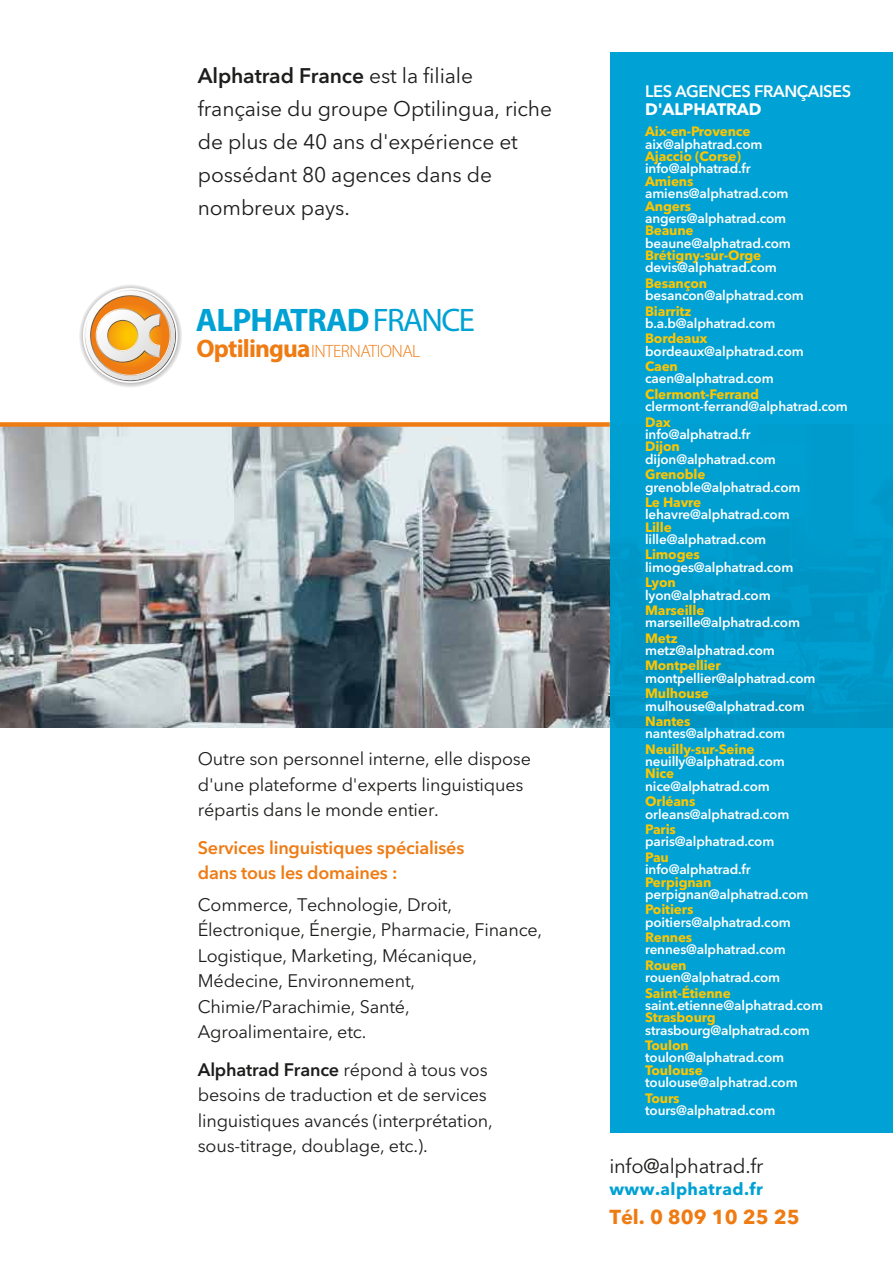
<style>
.page{position:relative;width:893px;height:1263px;background:#fff}
.page>*{position:absolute;margin:0;border:0;box-sizing:border-box;transform-origin:0 0}
.t1{font:700 32.7px "Myriad Pro";letter-spacing:-.025em;color:#00a1d4}
.t2{font:21px/33px "Avenir Next LT Pro";letter-spacing:-.005em;color:#1d1d1c}
.t3{font:20.1px "Avenir Next LT Pro";letter-spacing:-.01em;color:#1d1d1c}
.t4{font:700 20.1px "Avenir Next LT Pro";color:#ef7b13}
.t5{font:18px/25.5px "Avenir Next LT Pro";letter-spacing:-.01em;color:#1d1d1c}
.t6{font:600 18px/25.5px "Avenir Next LT Pro";letter-spacing:-.01em;color:#ef7b13}
.t7{font:300 17.85px "Myriad Pro";letter-spacing:-.03em;color:#ef7b13}
.t8{font:700 16.95px "Avenir Next LT Pro";letter-spacing:.025em;color:#00a1d4}
.t9{font:600 16.5px "Avenir Next LT Pro";letter-spacing:-.025em;color:#fff}
.t10{font:700 16.5px "Avenir Next LT Pro";letter-spacing:-.01em;color:#fff}
.t11{font:600 13.5px "Avenir Next LT Pro";letter-spacing:-.01em;color:#fff}
.t12{font:700 13.5px "Avenir Next LT Pro";letter-spacing:-.01em;color:#fdc500}
.s1{font-weight:600}
.s2{font-weight:400}
.s3{font-weight:700;font-size:25.35px}
</style>
<div class="page">
<img style="left:0;top:427px;width:610px;height:300px">
<div style="left:0;top:422px;width:610px;height:5px;background:#ef7b13"></div>
<div style="left:610px;top:52px;width:283px;height:1081px;background:#00a1d4"></div>
<svg style="left:78px;top:283px;width:105px;height:105px"></svg>
<svg style="left:83px;top:288px;width:95px;height:95px"></svg>
<h2 class="t2" style="left:198px;top:59px;width:356px"><span class="s1">Alphatrad France</span> est la filiale française du groupe Optilingua, riche de plus de 40 ans d'expérience et possédant 80 agences dans de nombreux pays.</h2>
<h1 class="t1" style="left:196px;top:299px;width:280px">ALPHATRAD<span class="s2">FRANCE</span></h1>
<h3 class="t7" style="left:196px;top:341px;width:225px"><span class="s3">Optilingua</span>INTERNATIONAL</h3>
<h3 class="t5" style="left:198px;top:746px;width:335px">Outre son personnel interne, elle dispose d'une plateforme d'experts linguistiques répartis dans le monde entier.</h3>
<h3 class="t6" style="left:198px;top:835px;width:268px">Services linguistiques spécialisés dans tous les domaines :</h3>
<h3 class="t5" style="left:198px;top:892px;width:346px">Commerce, Technologie, Droit,<br>Électronique, Énergie, Pharmacie, Finance,<br>Logistique, Marketing, Mécanique,<br>Médecine, Environnement,<br>Chimie/Parachimie, Santé,<br>Agroalimentaire, etc.</h3>
<h3 class="t5" style="left:198px;top:1057px;width:297px"><span class="s1">Alphatrad France</span> répond à tous vos besoins de traduction et de services linguistiques avancés (interprétation, sous-titrage, doublage, etc.).</h3>
<p class="t9" style="left:645px;top:81px;width:208px">LES AGENCES FRANÇAISES</p>
<p class="t10" style="left:645px;top:99px;width:118px">D'ALPHATRAD</p>
<p class="t12" style="left:645px;top:123px;width:107px">Aix-en-Provence</p>
<p class="t11" style="left:645px;top:136px;width:119px">aix@alphatrad.com</p>
<p class="t12" style="left:645px;top:148px;width:97px">Ajaccio (Corse)</p>
<p class="t11" style="left:645px;top:160px;width:107px">info@alphatrad.fr</p>
<p class="t12" style="left:645px;top:173px;width:50px">Amiens</p>
<p class="t11" style="left:645px;top:185px;width:145px">amiens@alphatrad.com</p>
<p class="t12" style="left:645px;top:197px;width:48px">Angers</p>
<p class="t11" style="left:645px;top:210px;width:143px">angers@alphatrad.com</p>
<p class="t12" style="left:645px;top:222px;width:50px">Beaune</p>
<p class="t11" style="left:645px;top:235px;width:147px">beaune@alphatrad.com</p>
<p class="t12" style="left:645px;top:247px;width:118px">Brétigny-sur-Orge</p>
<p class="t11" style="left:645px;top:259px;width:133px">devis@alphatrad.com</p>
<p class="t12" style="left:645px;top:275px;width:64px">Besançon</p>
<p class="t11" style="left:645px;top:287px;width:160px">besancon@alphatrad.com</p>
<p class="t12" style="left:645px;top:303px;width:48px">Biarritz</p>
<p class="t11" style="left:645px;top:315px;width:132px">b.a.b@alphatrad.com</p>
<p class="t12" style="left:645px;top:330px;width:64px">Bordeaux</p>
<p class="t11" style="left:645px;top:343px;width:160px">bordeaux@alphatrad.com</p>
<p class="t12" style="left:645px;top:358px;width:34px">Caen</p>
<p class="t11" style="left:645px;top:370px;width:130px">caen@alphatrad.com</p>
<p class="t12" style="left:645px;top:386px;width:116px">Clermont-Ferrand</p>
<p class="t11" style="left:645px;top:398px;width:204px">clermont-ferrand@alphatrad.com</p>
<p class="t12" style="left:645px;top:414px;width:27px">Dax</p>
<p class="t11" style="left:645px;top:426px;width:107px">info@alphatrad.fr</p>
<p class="t12" style="left:645px;top:438px;width:36px">Dijon</p>
<p class="t11" style="left:645px;top:451px;width:132px">dijon@alphatrad.com</p>
<p class="t12" style="left:645px;top:466px;width:62px">Grenoble</p>
<p class="t11" style="left:645px;top:479px;width:157px">grenoble@alphatrad.com</p>
<p class="t12" style="left:645px;top:494px;width:58px">Le Havre</p>
<p class="t11" style="left:645px;top:506px;width:146px">lehavre@alphatrad.com</p>
<p class="t12" style="left:645px;top:519px;width:28px">Lille</p>
<p class="t11" style="left:645px;top:531px;width:123px">lille@alphatrad.com</p>
<p class="t12" style="left:645px;top:546px;width:56px">Limoges</p>
<p class="t11" style="left:645px;top:559px;width:150px">limoges@alphatrad.com</p>
<p class="t12" style="left:645px;top:574px;width:32px">Lyon</p>
<p class="t11" style="left:645px;top:587px;width:127px">lyon@alphatrad.com</p>
<p class="t12" style="left:645px;top:602px;width:61px">Marseille</p>
<p class="t11" style="left:645px;top:614px;width:156px">marseille@alphatrad.com</p>
<p class="t12" style="left:645px;top:630px;width:34px">Metz</p>
<p class="t11" style="left:645px;top:642px;width:131px">metz@alphatrad.com</p>
<p class="t12" style="left:645px;top:657px;width:77px">Montpellier</p>
<p class="t11" style="left:645px;top:670px;width:172px">montpellier@alphatrad.com</p>
<p class="t12" style="left:645px;top:685px;width:65px">Mulhouse</p>
<p class="t11" style="left:645px;top:698px;width:161px">mulhouse@alphatrad.com</p>
<p class="t12" style="left:645px;top:713px;width:47px">Nantes</p>
<p class="t11" style="left:645px;top:725px;width:142px">nantes@alphatrad.com</p>
<p class="t12" style="left:645px;top:741px;width:111px">Neuilly-sur-Seine</p>
<p class="t11" style="left:645px;top:753px;width:141px">neuilly@alphatrad.com</p>
<p class="t12" style="left:645px;top:765px;width:31px">Nice</p>
<p class="t11" style="left:645px;top:778px;width:126px">nice@alphatrad.com</p>
<p class="t12" style="left:645px;top:793px;width:52px">Orléans</p>
<p class="t11" style="left:645px;top:806px;width:146px">orleans@alphatrad.com</p>
<p class="t12" style="left:645px;top:821px;width:32px">Paris</p>
<p class="t11" style="left:645px;top:833px;width:131px">paris@alphatrad.com</p>
<p class="t12" style="left:645px;top:849px;width:25px">Pau</p>
<p class="t11" style="left:645px;top:861px;width:107px">info@alphatrad.fr</p>
<p class="t12" style="left:645px;top:873px;width:68px">Perpignan</p>
<p class="t11" style="left:645px;top:886px;width:165px">perpignan@alphatrad.com</p>
<p class="t12" style="left:645px;top:901px;width:50px">Poitiers</p>
<p class="t11" style="left:645px;top:914px;width:147px">poitiers@alphatrad.com</p>
<p class="t12" style="left:645px;top:929px;width:49px">Rennes</p>
<p class="t11" style="left:645px;top:941px;width:142px">rennes@alphatrad.com</p>
<p class="t12" style="left:645px;top:957px;width:43px">Rouen</p>
<p class="t11" style="left:645px;top:969px;width:137px">rouen@alphatrad.com</p>
<p class="t12" style="left:645px;top:984px;width:87px">Saint-Étienne</p>
<p class="t11" style="left:645px;top:997px;width:179px">saint.etienne@alphatrad.com</p>
<p class="t12" style="left:645px;top:1009px;width:72px">Strasbourg</p>
<p class="t11" style="left:645px;top:1022px;width:166px">strasbourg@alphatrad.com</p>
<p class="t12" style="left:645px;top:1037px;width:45px">Toulon</p>
<p class="t11" style="left:645px;top:1049px;width:141px">toulon@alphatrad.com</p>
<p class="t12" style="left:645px;top:1062px;width:59px">Toulouse</p>
<p class="t11" style="left:645px;top:1074px;width:154px">toulouse@alphatrad.com</p>
<p class="t12" style="left:645px;top:1089px;width:36px">Tours</p>
<p class="t11" style="left:645px;top:1102px;width:132px">tours@alphatrad.com</p>
<h3 class="t3" style="left:609px;top:1154px;width:156px">info@alphatrad.fr</h3>
<h3 class="t4" style="left:609px;top:1205px;width:192px">Tél. 0 809 10 25 25</h3>
<p class="t8" style="left:609px;top:1178px;width:155px">www.alphatrad.fr</p>
</div>
